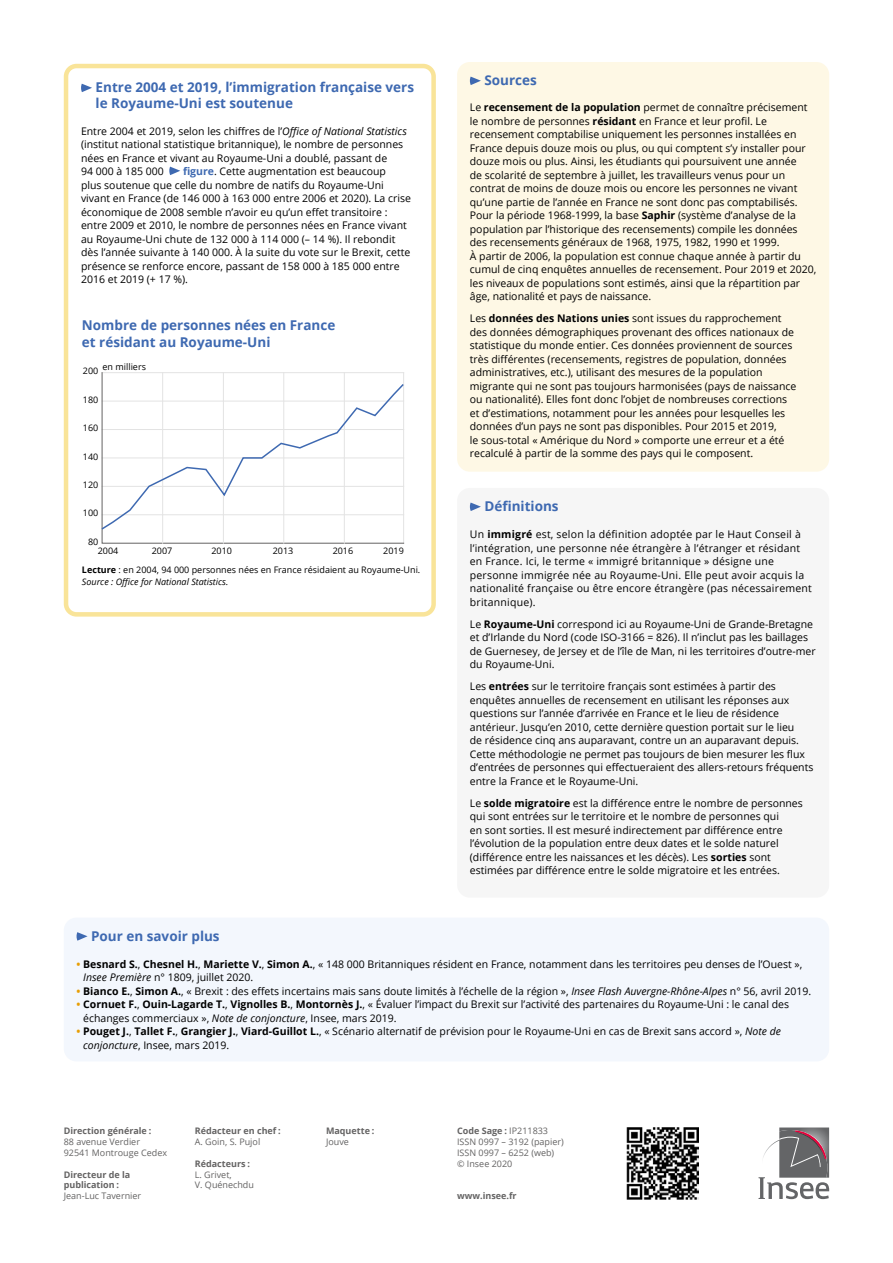
<style>
.page{position:relative;width:893px;height:1263px;background:#fff}
.page>*{position:absolute;margin:0;border:0;box-sizing:border-box;transform-origin:0 0}
.t1{font:700 13.5px/16.2px "Open Sans";color:#3e69b1}
.t2{font:10.5px/13.5px "Open Sans";color:#000}
.t3{font:10.5px/13.5px "Open Sans";letter-spacing:.02em;color:#000}
.t4{font:9px/10.8px "Open Sans";color:#646363}
.t5{font:9px/12px "Open Sans";color:#000}
.t6{font:700 9px/10.8px "Open Sans";color:#646363}
.s1{font-style:italic}
.s2{font-weight:700;color:#3e69b1}
.s3{font-weight:700}
.s4{font-weight:700;color:#e89e03}
</style>
<div class="page">
<div style="left:457px;top:62px;width:372px;height:410px;background:#fef8e5;border-radius:13px"></div>
<svg style="left:470px;top:77px;width:11px;height:8px"></svg>
<div style="left:457px;top:488px;width:372px;height:410px;background:#f6f6f6;border-radius:13px"></div>
<svg style="left:470px;top:502px;width:11px;height:9px"></svg>
<div style="left:64px;top:917px;width:765px;height:144px;background:#f3f7fd;border-radius:13px"></div>
<svg style="left:76px;top:932px;width:12px;height:9px"></svg>
<img style="left:626px;top:1127px;width:72px;height:72px">
<svg style="left:758px;top:1127px;width:71px;height:72px"></svg>
<svg style="left:81px;top:84px;width:11px;height:8px"></svg>
<svg style="left:169px;top:167px;width:11px;height:8px"></svg>
<div style="left:64px;top:64px;width:372px;height:553px;border:4px solid #f9e499;border-radius:11px"></div>
<svg style="left:101px;top:372px;width:303px;height:172px"></svg>
<hr style="left:162px;top:373px;width:1px;height:170px;background:#e3e3e3">
<hr style="left:223px;top:373px;width:1px;height:170px;background:#e3e3e3">
<hr style="left:283px;top:373px;width:1px;height:170px;background:#e3e3e3">
<hr style="left:344px;top:373px;width:1px;height:170px;background:#e3e3e3">
<svg style="left:101px;top:383px;width:303px;height:148px"></svg>
<p class="t1" style="left:96px;top:79px;width:320px">Entre 2004 et 2019, l’immigration française vers le Royaume-Uni est soutenue</p>
<p class="t2" style="left:81px;top:124px;width:327px">Entre 2004 et 2019, selon les chiffres de l’<span class="s1">Office of National Statistics </span>(institut national statistique britannique), le nombre de personnes nées en France et vivant au Royaume-Uni a doublé, passant de<br>94 000 à 185 000</p>
<p class="t2" style="left:81px;top:164px;width:331px;text-indent:102px"><span class="s2">figure</span>. Cette augmentation est beaucoup<br>plus soutenue que celle du nombre de natifs du Royaume-Uni vivant en France (de 146 000 à 163 000 entre 2006 et 2020). La crise économique de 2008 semble n’avoir eu qu’un effet transitoire : entre 2009 et 2010, le nombre de personnes nées en France vivant au Royaume-Uni chute de 132 000 à 114 000 (– 14 %). Il rebondit dès l’année suivante à 140 000. À la suite du vote sur le Brexit, cette présence se renforce encore, passant de 158 000 à 185 000 entre 2016 et 2019 (+ 17 %).</p>
<p class="t1" style="left:82px;top:317px;width:255px">Nombre de personnes nées en France et résidant au Royaume-Uni</p>
<p class="t5" style="left:103px;top:361px;width:45px">en milliers</p>
<p class="t5" style="left:83px;top:365px;width:17px">200</p>
<p class="t5" style="left:83px;top:393px;width:17px">180</p>
<p class="t5" style="left:83px;top:422px;width:17px">160</p>
<p class="t5" style="left:83px;top:450px;width:17px">140</p>
<p class="t5" style="left:83px;top:478px;width:17px">120</p>
<p class="t5" style="left:83px;top:507px;width:17px">100</p>
<p class="t5" style="left:88px;top:535px;width:12px">80</p>
<p class="t5" style="left:98px;top:544px;width:22px">2004</p>
<p class="t5" style="left:152px;top:544px;width:22px">2007</p>
<p class="t5" style="left:211px;top:544px;width:22px">2010</p>
<p class="t5" style="left:273px;top:544px;width:22px">2013</p>
<p class="t5" style="left:333px;top:544px;width:22px">2016</p>
<p class="t5" style="left:383px;top:544px;width:22px">2019</p>
<p class="t5" style="left:82px;top:563px;width:340px"><span class="s3">Lecture</span> : en 2004, 94 000 personnes nées en France résidaient au Royaume-Uni.<br><span class="s1">Source : Office for National Statistics.</span></p>
<p class="t1" style="left:484px;top:72px;width:54px">Sources</p>
<p class="t2" style="left:470px;top:100px;width:348px">Le <span class="s3">recensement de la population</span> permet de connaître précisement le nombre de personnes <span class="s3">résidant</span> en France et leur profil. Le recensement comptabilise uniquement les personnes installées en France depuis douze mois ou plus, ou qui comptent s’y installer pour douze mois ou plus. Ainsi, les étudiants qui poursuivent une année<br>de scolarité de septembre à juillet, les travailleurs venus pour un contrat de moins de douze mois ou encore les personnes ne vivant qu’une partie de l’année en France ne sont donc pas comptabilisés.<br>Pour la période 1968-1999, la base <span class="s3">Saphir</span> (système d’analyse de la population par l’historique des recensements) compile les données des recensements généraux de 1968, 1975, 1982, 1990 et 1999.<br>À partir de 2006, la population est connue chaque année à partir du cumul de cinq enquêtes annuelles de recensement. Pour 2019 et 2020, les niveaux de populations sont estimés, ainsi que la répartition par âge, nationalité et pays de naissance.</p>
<p class="t2" style="left:470px;top:311px;width:328px">Les <span class="s3">données des Nations unies</span> sont issues du rapprochement des données démographiques provenant des offices nationaux de statistique du monde entier. Ces données proviennent de sources très différentes (recensements, registres de population, données administratives, etc.), utilisant des mesures de la population migrante qui ne sont pas toujours harmonisées (pays de naissance ou nationalité). Elles font donc l’objet de nombreuses corrections et d’estimations, notamment pour les années pour lesquelles les données d’un pays ne sont pas disponibles. Pour 2015 et 2019,<br>le sous-total « Amérique du Nord » comporte une erreur et a été recalculé à partir de la somme des pays qui le composent.</p>
<p class="t1" style="left:484px;top:498px;width:76px">Définitions</p>
<p class="t3" style="left:470px;top:527px;width:343px">Un <span class="s3">immigré</span> est, selon la définition adoptée par le Haut Conseil à l’intégration, une personne née étrangère à l’étranger et résidant en France. Ici, le terme « immigré britannique » désigne une personne immigrée née au Royaume-Uni. Elle peut avoir acquis la nationalité française ou être encore étrangère (pas nécessairement britannique).</p>
<p class="t2" style="left:470px;top:617px;width:347px">Le <span class="s3">Royaume-Uni</span> correspond ici au Royaume-Uni de Grande-Bretagne et d’Irlande du Nord (code ISO-3166 = 826). Il n’inclut pas les baillages de Guernesey, de Jersey et de l’île de Man, ni les territoires d’outre-mer du Royaume-Uni.</p>
<p class="t2" style="left:470px;top:679px;width:345px">Les <span class="s3">entrées</span> sur le territoire français sont estimées à partir des enquêtes annuelles de recensement en utilisant les réponses aux questions sur l’année d’arrivée en France et le lieu de résidence antérieur. Jusqu’en 2010, cette dernière question portait sur le lieu<br>de résidence cinq ans auparavant, contre un an auparavant depuis.<br>Cette méthodologie ne permet pas toujours de bien mesurer les flux d’entrées de personnes qui effectueraient des allers-retours fréquents entre la France et le Royaume-Uni.</p>
<p class="t2" style="left:470px;top:796px;width:334px">Le <span class="s3">solde migratoire</span> est la différence entre le nombre de personnes qui sont entrées sur le territoire et le nombre de personnes qui<br>en sont sorties. Il est mesuré indirectement par différence entre l’évolution de la population entre deux dates et le solde naturel (différence entre les naissances et les décès). Les <span class="s3">sorties</span> sont estimées par différence entre le solde migratoire et les entrées.</p>
<p class="t1" style="left:91px;top:927px;width:130px">Pour en savoir plus</p>
<p class="t2" style="left:83px;top:957px;width:720px;text-indent:-7px"><span class="s4">•</span> <span class="s3">Besnard S.</span>, <span class="s3">Chesnel H.</span>, <span class="s3">Mariette V.</span>, <span class="s3">Simon A.</span>, « 148 000 Britanniques résident en France, notamment dans les territoires peu denses de l’Ouest »,<br><span class="s1">Insee Première</span> n° 1809, juillet 2020.</p>
<p class="t2" style="left:77px;top:984px;width:736px"><span class="s4">•</span> <span class="s3">Bianco E.</span>, <span class="s3">Simon A.</span>, « Brexit : des effets incertains mais sans doute limités à l’échelle de la région », <span class="s1">Insee Flash Auvergne-Rhône-Alpes</span> n° 56, avril 2019.</p>
<p class="t2" style="left:83px;top:997px;width:707px;text-indent:-7px"><span class="s4">•</span> <span class="s3">Cornuet F.</span>, <span class="s3">Ouin-Lagarde T.</span>, <span class="s3">Vignolles B.</span>, <span class="s3">Montornès J.</span>, « Évaluer l’impact du Brexit sur l’activité des partenaires du Royaume-Uni : le canal des échanges commerciaux », <span class="s1">Note de conjoncture</span>, Insee, mars 2019.</p>
<p class="t2" style="left:83px;top:1024px;width:699px;text-indent:-7px"><span class="s4">•</span> <span class="s3">Pouget J.</span>, <span class="s3">Tallet F.</span>, <span class="s3">Grangier J.</span>, <span class="s3">Viard-Guillot L.</span>, « Scénario alternatif de prévision pour le Royaume-Uni en cas de Brexit sans accord », <span class="s1">Note de conjoncture</span>, Insee, mars 2019.</p>
<p class="t6" style="left:64px;top:1125px;width:89px">Direction générale :</p>
<p class="t4" style="left:64px;top:1136px;width:105px">88 avenue Verdier<br>92541 Montrouge Cedex</p>
<p class="t6" style="left:64px;top:1169px;width:68px">Directeur de la publication :</p>
<p class="t4" style="left:64px;top:1190px;width:79px">Jean-Luc Tavernier</p>
<p class="t6" style="left:195px;top:1125px;width:87px">Rédacteur en chef :</p>
<p class="t4" style="left:195px;top:1136px;width:67px">A. Goin, S. Pujol</p>
<p class="t6" style="left:195px;top:1158px;width:57px">Rédacteurs :</p>
<p class="t4" style="left:195px;top:1169px;width:61px">L. Grivet,<br>V. Quénechdu</p>
<p class="t6" style="left:326px;top:1125px;width:50px">Maquette :</p>
<p class="t4" style="left:326px;top:1136px;width:24px">Jouve</p>
<p class="t4" style="left:457px;top:1125px;width:108px"><span class="s3">Code Sage :</span> IP211833<br>ISSN 0997 – 3192 (papier)<br>ISSN 0997 – 6252 (web) © Insee 2020</p>
<p class="t6" style="left:457px;top:1190px;width:61px">www.insee.fr</p>
</div>
